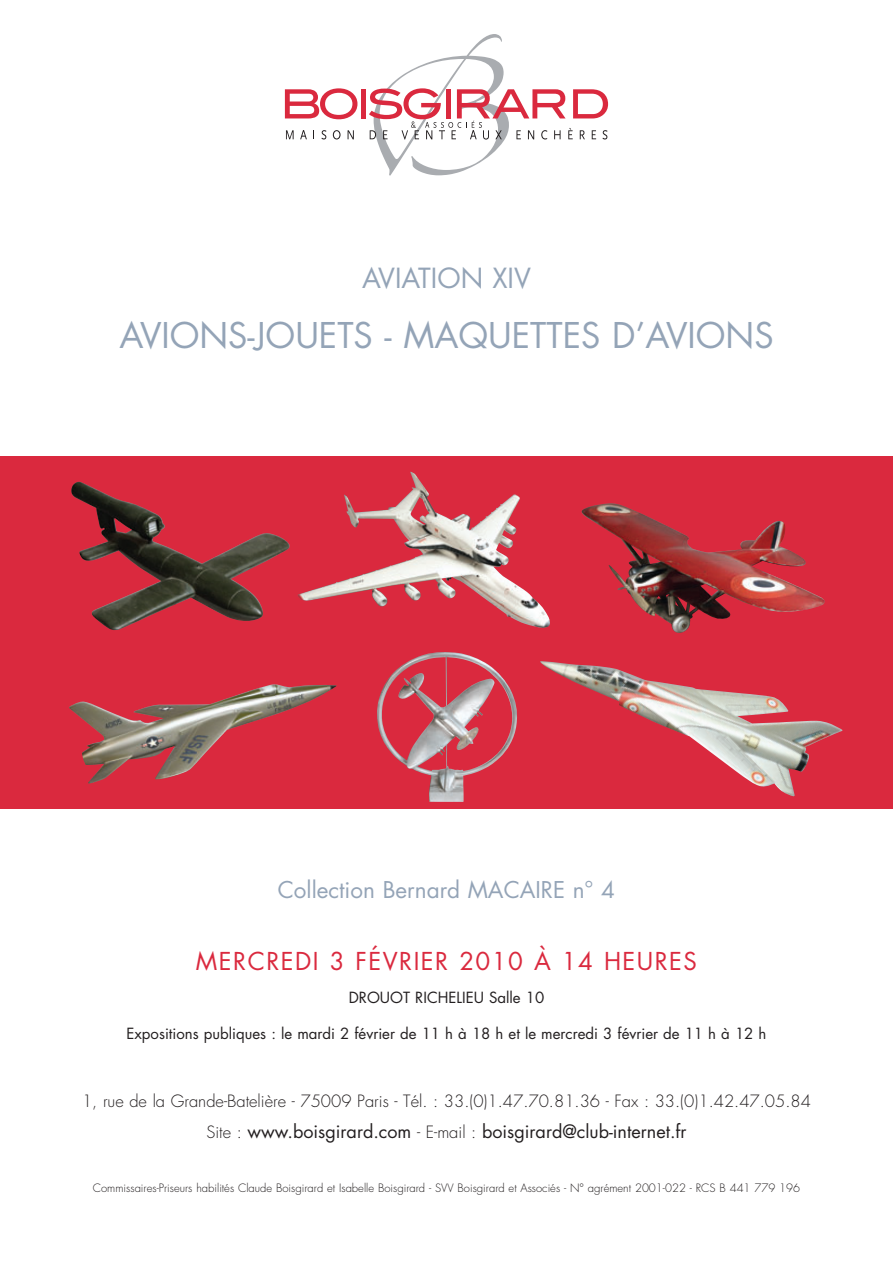
<style>
.page{position:relative;width:893px;height:1263px;background:#fff}
.page>*{position:absolute;margin:0;border:0;box-sizing:border-box;transform-origin:0 0}
.t1{font:34.5px "Futura";color:#94a4b7}
.t2{font:27px "Futura";color:#94a4b7}
.t3{font:24px "Futura";letter-spacing:.06em;color:#da293e}
.t4{font:22.5px "Futura";color:#94a4b7}
.t5{font:18px "Futura";color:#231f20}
.t6{font:300 16.5px "Futura";color:#231f20}
.t7{font:15px "Futura";color:#231f20}
.t8{font:300 11.25px "Futura";color:#231f20}
.s1{font-weight:300;font-size:16.5px}
</style>
<div class="page">
<div style="left:0;top:456px;width:893px;height:353px;background:#da293e"></div>
<svg style="left:285px;top:88px;width:72px;height:31px"></svg>
<div style="left:361px;top:89px;width:5px;height:29px;background:#da293e"></div>
<svg style="left:286px;top:130px;width:8px;height:9px"></svg>
<svg style="left:300px;top:130px;width:7px;height:9px"></svg>
<svg style="left:321px;top:130px;width:5px;height:9px"></svg>
<svg style="left:333px;top:130px;width:7px;height:9px"></svg>
<svg style="left:348px;top:130px;width:6px;height:9px"></svg>
<svg style="left:369px;top:34px;width:239px;height:142px"></svg>
<img style="left:581px;top:503px;width:244px;height:130px">
<img style="left:377px;top:652px;width:140px;height:150px">
<img style="left:69px;top:684px;width:268px;height:100px">
<img style="left:297px;top:471px;width:253px;height:157px">
<img style="left:71px;top:481px;width:219px;height:149px">
<img style="left:540px;top:661px;width:303px;height:135px">
<h2 class="t2" style="left:362px;top:266px;width:170px">AVIATION XIV</h2>
<h1 class="t1" style="left:119px;top:320px;width:656px">AVIONS-JOUETS - MAQUETTES D’AVIONS</h1>
<h3 class="t4" style="left:278px;top:879px;width:339px">Collection Bernard MACAIRE n° 4</h3>
<h3 class="t3" style="left:196px;top:950px;width:503px">MERCREDI 3 FÉVRIER 2010 À 14 HEURES</h3>
<h3 class="t7" style="left:349px;top:991px;width:197px">DROUOT RICHELIEU Salle 10</h3>
<h3 class="t7" style="left:126px;top:1027px;width:641px">Expositions publiques : le mardi 2 février de 11 h à 18 h et le mercredi 3 février de 11 h à 12 h</h3>
<h3 class="t6" style="left:82px;top:1093px;width:730px">1, rue de la Grande-Batelière - 75009 Paris - Tél. : 33.(0)1.47.70.81.36 - Fax : 33.(0)1.42.47.05.84</h3>
<h3 class="t5" style="left:206px;top:1123px;width:481px"><span class="s1">Site :</span> www.boisgirard.com <span class="s1">- E-mail :</span> boisgirard@club-internet.fr</h3>
<p class="t8" style="left:93px;top:1183px;width:709px">Commissaires-Priseurs habilités Claude Boisgirard et Isabelle Boisgirard - SVV Boisgirard et Associés - N° agrément 2001-022 - RCS B 441 779 196</p>
</div>
